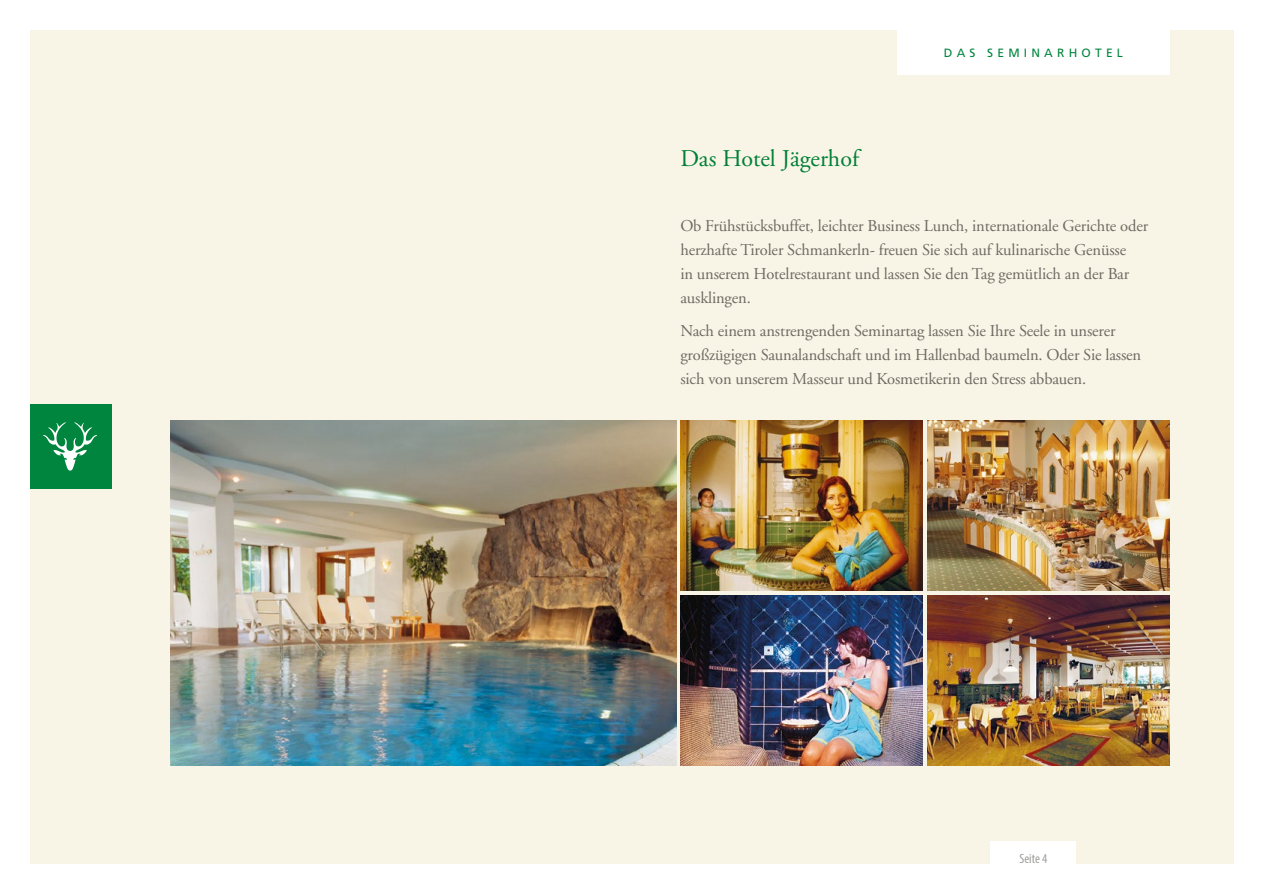
<style>
.page{position:relative;width:1263px;height:893px;background:#fff}
.page>*{position:absolute;margin:0;border:0;box-sizing:border-box;transform-origin:0 0}
.t1{font:24px "Adobe Garamond";color:#00853e}
.t2{font:16.5px/24px "Adobe Garamond";letter-spacing:-.01em;color:#706f6f}
.t3{font:condensed 13.5px "Myriad Pro";color:#9d9d9c}
.t4{font:12px "Frutiger";letter-spacing:.35em;color:#00853e}
</style>
<div class="page">
<div style="left:30px;top:30px;width:1203px;height:833px;background:#f9f5e6"></div>
<div style="left:897px;top:0;width:272px;height:74px;background:#fff"></div>
<div style="left:991px;top:842px;width:85px;height:51px;background:#fff"></div>
<img style="left:170px;top:421px;width:506px;height:344px">
<img style="left:927px;top:595px;width:242px;height:170px">
<img style="left:927px;top:421px;width:242px;height:170px">
<img style="left:680px;top:595px;width:243px;height:170px">
<img style="left:680px;top:421px;width:243px;height:170px">
<div style="left:30px;top:404px;width:81px;height:85px;background:#00853e"></div>
<svg style="left:43px;top:422px;width:54px;height:49px"></svg>
<h1 class="t1" style="left:680px;top:146px;width:180px">Das Hotel Jägerhof</h1>
<p class="t4" style="left:944px;top:46px;width:181px">DAS SEMIN ARHOTEL</p>
<p class="t2" style="left:680px;top:215px;width:469px">Ob Frühstücksbuffet, leichter Business Lunch, internationale Gerichte oder herzhafte Tiroler Schmankerln- freuen Sie sich auf kulinarische Genüsse<br>in unserem Hotelrestaurant und lassen Sie den Tag gemütlich an der Bar ausklingen.</p>
<p class="t2" style="left:680px;top:319px;width:462px">Nach einem anstrengenden Seminartag lassen Sie Ihre Seele in unserer großzügigen Saunalandschaft und im Hallenbad baumeln. Oder Sie lassen sich von unserem Masseur und Kosmetikerin den Stress abbauen.</p>
<p class="t3" style="left:1019px;top:851px;width:29px">Seite 4</p>
</div>
